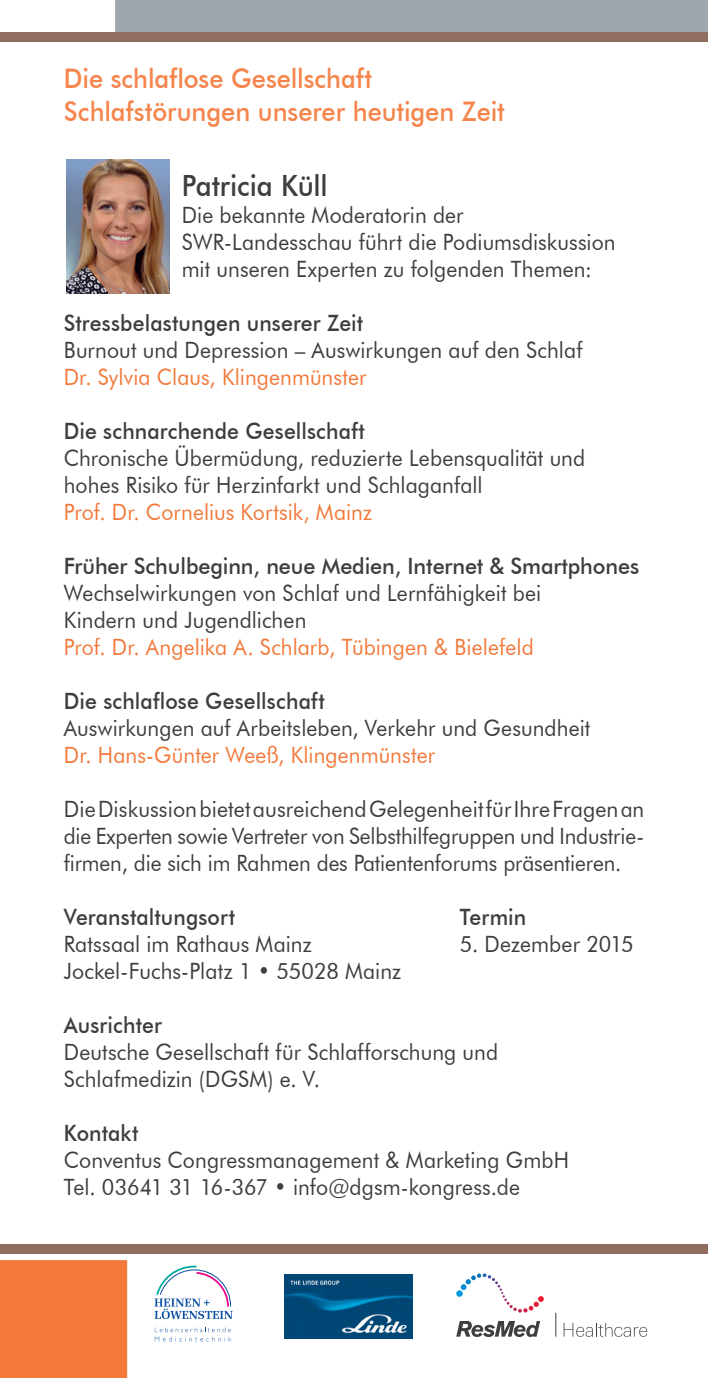
<style>
.page{position:relative;width:708px;height:1378px;background:#fff}
.page>*{position:absolute;margin:0;border:0;box-sizing:border-box;transform-origin:0 0}
.t1{font:500 29.25px "Futura BT";letter-spacing:-.005em;color:#3e3e3f;scale:.94 1}
.t2{font:500 27px/33.8px "Futura BT";color:#f5854c;scale:.94 1}
.t3{font:22.5px/27px "Futura BT";letter-spacing:.005em;color:#3e3e3f;scale:.94 1}
.t4{font:22.5px/27px "Futura BT";letter-spacing:.005em;color:#3e3e3f;text-align:justify;scale:.95 1}
.t5{font:22.5px "Futura BT";letter-spacing:.005em;color:#f3793b;scale:.94 1}
.t6{font:500 22.5px "Futura BT";letter-spacing:.005em;color:#3e3e3f;scale:.94 1}
.t7{font:500 22.5px "Futura BT";letter-spacing:.005em;color:#3e3e3f;scale:.96 1}
</style>
<div class="page">
<svg style="left:0;top:1253px;width:137px;height:125px;background:#f38852"></svg>
<div style="left:105px;top:0;width:603px;height:42px;background:#9ea7ac"></div>
<div style="left:0;top:32px;width:708px;height:9px;background:#906c61"></div>
<div style="left:0;top:1244px;width:708px;height:9px;background:#906c61"></div>
<img style="left:67px;top:159px;width:102px;height:134px">
<svg style="left:155px;top:1327px;width:77px;height:14px"></svg>
<svg style="left:154px;top:1265px;width:79px;height:54px"></svg>
<img style="left:284px;top:1274px;width:129px;height:64px">
<div style="left:456px;top:1290px;width:7px;height:6px;background:#009bde;border-radius:50%"></div>
<svg style="left:461px;top:1273px;width:83px;height:39px"></svg>
<svg style="left:456px;top:1321px;width:84px;height:16px"></svg>
<svg style="left:555px;top:1312px;width:1px;height:24px"></svg>
<svg style="left:564px;top:1323px;width:83px;height:13px"></svg>
<p class="t2" style="left:64px;top:61px;width:471px">Die schlaflose Gesellschaft<br>Schlafstörungen unserer heutigen Zeit</p>
<h1 class="t1" style="left:182px;top:167px;width:157px">Patricia Küll</h1>
<p class="t3" style="left:182px;top:201px;width:463px">Die bekannte Moderatorin der<br>SWR-Landesschau führt die Podiumsdiskussion mit unseren Experten zu folgenden Themen:</p>
<p class="t6" style="left:64px;top:309px;width:320px">Stressbelastungen unserer Zeit</p>
<p class="t3" style="left:64px;top:336px;width:553px">Burnout und Depression – Auswirkungen auf den Schlaf</p>
<p class="t5" style="left:64px;top:363px;width:324px">Dr. Sylvia Claus, Klingenmünster</p>
<p class="t6" style="left:64px;top:417px;width:322px">Die schnarchende Gesellschaft</p>
<p class="t3" style="left:64px;top:444px;width:556px">Chronische Übermüdung, reduzierte Lebensqualität und hohes Risiko für Herzinfarkt und Schlaganfall</p>
<p class="t5" style="left:64px;top:498px;width:330px">Prof. Dr. Cornelius Kortsik, Mainz</p>
<p class="t7" style="left:64px;top:552px;width:601px">Früher Schulbeginn, neue Medien, Internet &amp; Smartphones</p>
<p class="t3" style="left:64px;top:579px;width:509px">Wechselwirkungen von Schlaf und Lernfähigkeit bei<br>Kindern und Jugendlichen</p>
<p class="t5" style="left:64px;top:633px;width:501px">Prof. Dr. Angelika A. Schlarb, Tübingen &amp; Bielefeld</p>
<p class="t6" style="left:64px;top:687px;width:279px">Die schlaflose Gesellschaft</p>
<p class="t3" style="left:64px;top:714px;width:562px">Auswirkungen auf Arbeitsleben, Verkehr und Gesundheit</p>
<p class="t5" style="left:64px;top:741px;width:397px">Dr. Hans-Günter Weeß, Klingenmünster</p>
<p class="t4" style="left:64px;top:795px;width:612px">Die Diskussion bietet ausreichend Gelegenheit für Ihre Fragen an die Experten sowie Vertreter von Selbsthilfegruppen und Industrie&shy;firmen, die sich im Rahmen des Patientenforums präsentieren.</p>
<p class="t6" style="left:64px;top:903px;width:184px">Veranstaltungsort</p>
<p class="t6" style="left:460px;top:903px;width:72px">Termin</p>
<p class="t3" style="left:64px;top:930px;width:265px">Ratssaal im Rathaus Mainz</p>
<p class="t3" style="left:460px;top:930px;width:186px">5. Dezember 2015</p>
<p class="t3" style="left:64px;top:957px;width:361px">Jockel-Fuchs-Platz 1 • 55028 Mainz</p>
<p class="t6" style="left:64px;top:1011px;width:106px">Ausrichter</p>
<p class="t3" style="left:64px;top:1038px;width:464px">Deutsche Gesellschaft für Schlafforschung und<br>Schlafmedizin (DGSM) e. V.</p>
<p class="t6" style="left:64px;top:1119px;width:81px">Kontakt</p>
<p class="t3" style="left:64px;top:1146px;width:539px">Conventus Congressmanagement &amp; Marketing GmbH<br>Tel. 03641 31 16-367 • info@dgsm-kongress.de</p>
</div>
